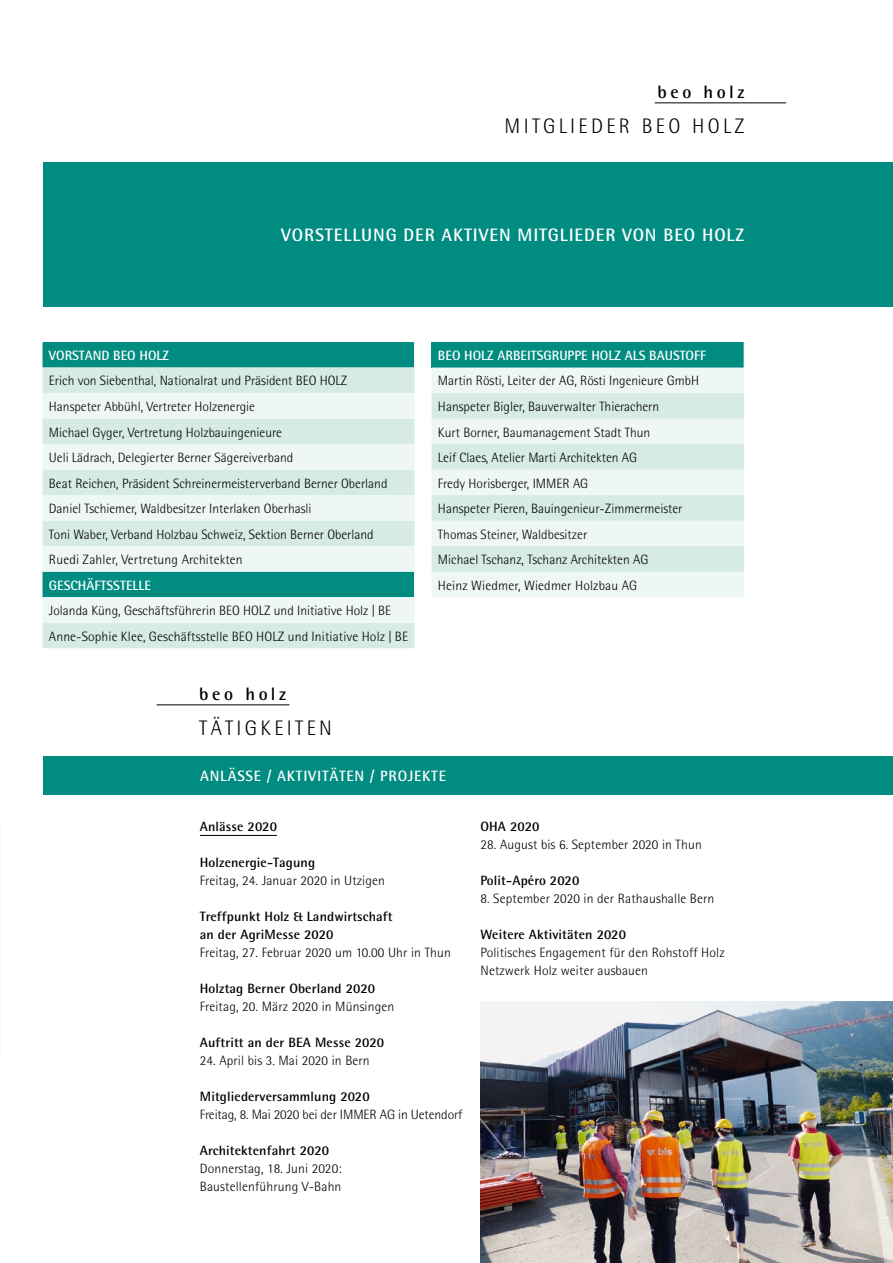
<style>
.page{position:relative;width:893px;height:1263px;background:#fff}
.page>*{position:absolute;margin:0;border:0;box-sizing:border-box;transform-origin:0 0}
.t1{font:300 21px "Rotis Semi Sans";letter-spacing:.16em;color:#000}
.t2{font:700 18px "Rotis Semi Sans";letter-spacing:.05em;color:#fff}
.t3{font:700 18px "Rotis Semi Sans";letter-spacing:.2em;color:#000}
.t4{font:700 15px "Rotis Semi Sans";letter-spacing:.05em;color:#fff}
.t5{font:300 13.5px/25.5px "Rotis Semi Sans";color:#000}
.t6{font:700 13.5px/18px "Rotis Semi Sans";letter-spacing:.01em;color:#000}
.t7{font:700 13.5px "Rotis Semi Sans";color:#fff}
</style>
<div class="page">
<div style="left:43px;top:162px;width:850px;height:144px;background:#008c81"></div>
<hr style="left:655px;top:102px;width:131px;height:1px;background:#000">
<div style="left:43px;top:756px;width:850px;height:38px;background:#008c81"></div>
<hr style="left:157px;top:704px;width:132px;height:1px;background:#000">
<hr style="left:200px;top:835px;width:77px;height:1px;background:#000">
<img style="left:480px;top:1001px;width:413px;height:262px">
<svg style="left:43px;top:342px;width:371px;height:26px;background:#068e84"></svg>
<div style="left:43px;top:368px;width:372px;height:280px;background:#d6eae6"></div>
<svg style="left:43px;top:393px;width:372px;height:230px;background:#cce7e3"></svg>
<svg style="left:414px;top:342px;width:1px;height:26px"></svg>
<svg style="left:414px;top:572px;width:1px;height:25px"></svg>
<div style="left:432px;top:342px;width:312px;height:26px;background:#008c81"></div>
<div style="left:432px;top:368px;width:312px;height:229px;background:#eef7f5"></div>
<svg style="left:432px;top:393px;width:312px;height:179px;background:#e0efec"></svg>
<h2 class="t3" style="left:657px;top:81px;width:88px">beo holz</h2>
<h1 class="t1" style="left:505px;top:114px;width:241px">MITGLIEDER BEO HOLZ</h1>
<h2 class="t2" style="left:281px;top:224px;width:464px">VORSTELLUNG DER AKTIVEN MITGLIEDER VON BEO HOLZ</h2>
<p class="t7" style="left:49px;top:347px;width:122px">VORSTAND BEO HOLZ</p>
<p class="t5" style="left:49px;top:368px;width:340px">Erich von Siebenthal, Nationalrat und Präsident BEO HOLZ Hanspeter Abbühl, Vertreter Holzenergie<br>Michael Gyger, Vertretung Holzbauingenieure<br>Ueli Lädrach, Delegierter Berner Sägereiverband<br>Beat Reichen, Präsident Schreinermeisterverband Berner Oberland Daniel Tschiemer, Waldbesitzer Interlaken Oberhasli<br>Toni Waber, Verband Holzbau Schweiz, Sektion Berner Oberland Ruedi Zahler, Vertretung Architekten</p>
<p class="t7" style="left:49px;top:577px;width:104px">GESCHÄFTSSTELLE</p>
<p class="t5" style="left:49px;top:598px;width:361px">Jolanda Küng, Geschäftsführerin BEO HOLZ und Initiative Holz | BE<br>Anne-Sophie Klee, Geschäftsstelle BEO HOLZ und Initiative Holz | BE</p>
<h2 class="t3" style="left:199px;top:683px;width:88px">beo holz</h2>
<h1 class="t1" style="left:199px;top:716px;width:134px">TÄTIGKEITEN</h1>
<p class="t7" style="left:438px;top:347px;width:270px">BEO HOLZ ARBEITSGRUPPE HOLZ ALS BAUSTOFF</p>
<p class="t5" style="left:438px;top:368px;width:263px">Martin Rösti, Leiter der AG, Rösti Ingenieure GmbH Hanspeter Bigler, Bauverwalter Thierachern<br>Kurt Borner, Baumanagement Stadt Thun<br>Leif Claes, Atelier Marti Architekten AG<br>Fredy Horisberger, IMMER AG<br>Hanspeter Pieren, Bauingenieur-Zimmermeister Thomas Steiner, Waldbesitzer<br>Michael Tschanz, Tschanz Architekten AG<br>Heinz Wiedmer, Wiedmer Holzbau AG</p>
<p class="t4" style="left:200px;top:766px;width:247px">ANLÄSSE / AKTIVITÄTEN / PROJEKTE</p>
<p class="t6" style="left:200px;top:817px;width:79px">Anlässe 2020</p>
<p class="t6" style="left:200px;top:853px;width:117px">Holzenergie-Tagung</p>
<p class="t5" style="left:200px;top:867px;width:187px">Freitag, 24. Januar 2020 in Utzigen</p>
<p class="t6" style="left:200px;top:907px;width:194px">Treffpunkt Holz &amp; Landwirtschaft an der AgriMesse 2020</p>
<p class="t5" style="left:200px;top:939px;width:253px">Freitag, 27. Februar 2020 um 10.00 Uhr in Thun</p>
<p class="t6" style="left:200px;top:979px;width:177px">Holztag Berner Oberland 2020</p>
<p class="t5" style="left:200px;top:993px;width:196px">Freitag, 20. März 2020 in Münsingen</p>
<p class="t6" style="left:200px;top:1033px;width:186px">Auftritt an der BEA Messe 2020</p>
<p class="t5" style="left:200px;top:1047px;width:171px">24. April bis 3. Mai 2020 in Bern</p>
<p class="t6" style="left:200px;top:1087px;width:171px">Mitgliederversammlung 2020</p>
<p class="t5" style="left:200px;top:1101px;width:264px">Freitag, 8. Mai 2020 bei der IMMER AG in Uetendorf</p>
<p class="t6" style="left:200px;top:1141px;width:131px">Architektenfahrt 2020</p>
<p class="t5" style="left:200px;top:1159px;width:143px;line-height:18px">Donnerstag, 18. Juni 2020:<br>Baustellenführung V-Bahn</p>
<p class="t6" style="left:480px;top:817px;width:61px">OHA 2020</p>
<p class="t5" style="left:480px;top:831px;width:223px">28. August bis 6. September 2020 in Thun</p>
<p class="t6" style="left:480px;top:871px;width:100px">Polit-Apéro 2020</p>
<p class="t5" style="left:480px;top:885px;width:235px">8. September 2020 in der Rathaushalle Bern</p>
<p class="t6" style="left:480px;top:925px;width:147px">Weitere Aktivitäten 2020</p>
<p class="t5" style="left:480px;top:943px;width:246px;line-height:18px">Politisches Engagement für den Rohstoff Holz<br>Netzwerk Holz weiter ausbauen</p>
</div>
